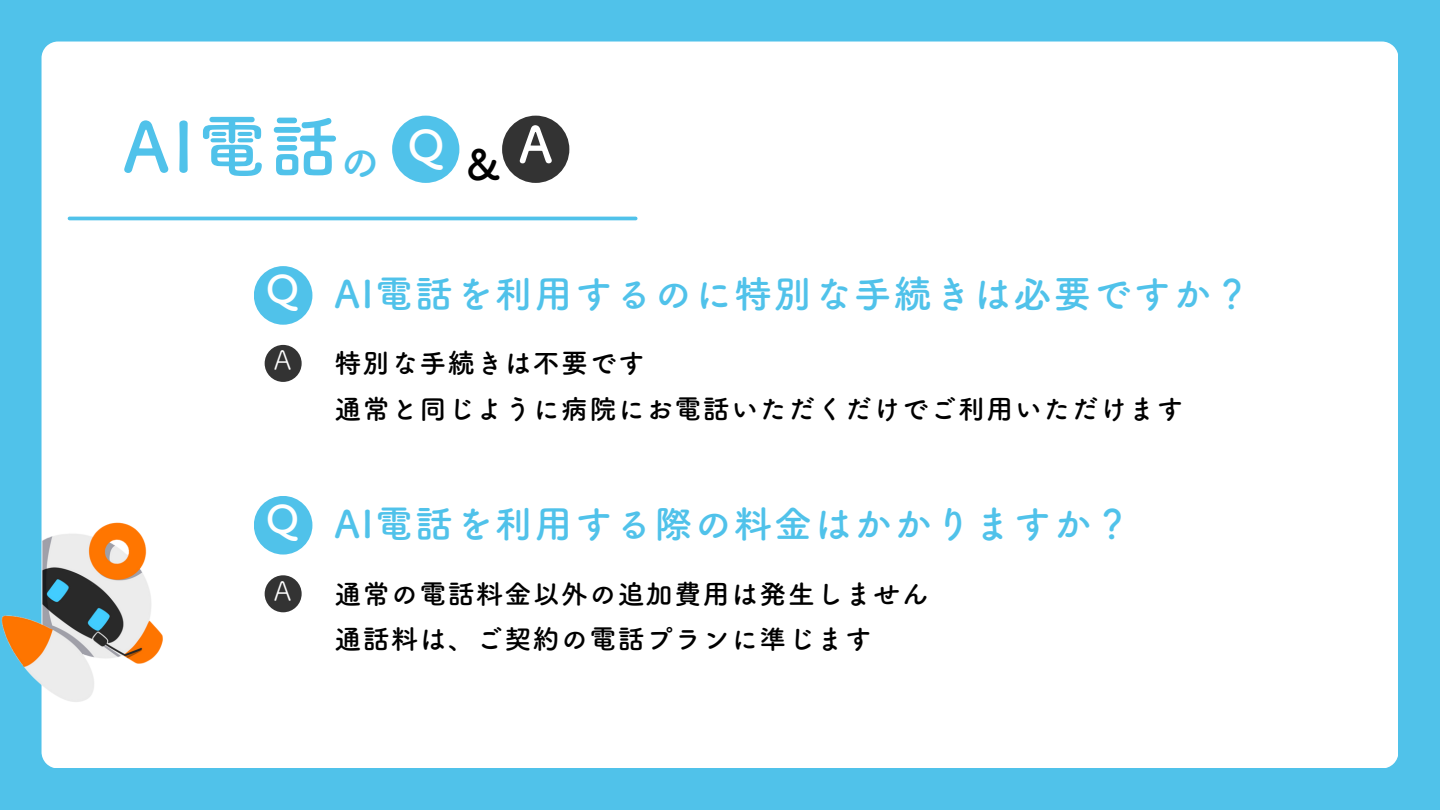
<style>
.page{position:relative;width:1440px;height:810px;background:#50c2ea}
.page>*{position:absolute;margin:0;border:0;box-sizing:border-box;transform-origin:0 0}
.t1{font:69.3px "Canva Tsuku A Rd Gothic Std B";color:#50c2ea}
.t2{font:50.3px "Canva Tsuku A Rd Gothic Std B";color:#fff}
.t3{font:42.2px "Canva Tsuku A Rd Gothic Std B";color:#fff}
.t4{font:41.6px "Canva Tsuku A Rd Gothic Std B";color:#50c2ea}
.t5{font:41.6px "Canva Tsuku A Rd Gothic Std B";color:#000}
.t6{font:38px "Canva Tsuku A Rd Gothic Std B";letter-spacing:.05em;color:#50c2ea}
.t7{font:38px "Canva Tsuku A Rd Gothic Std B";color:#fff}
.t8{font:27px/45.8px "Canva Tsuku A Rd Gothic Std B";letter-spacing:.05em;color:#000}
.t9{font:27px "Canva Tsuku A Rd Gothic Std R";color:#fff}
</style>
<div class="page">
<div style="left:42px;top:42px;width:1356px;height:726px;background:#fff"></div>
<img style="left:1px;top:522px;width:163px;height:182px">
<div style="left:392px;top:116px;width:67px;height:67px;background:#50c2ea;border-radius:50%"></div>
<div style="left:502px;top:116px;width:67px;height:67px;background:#333;border-radius:50%"></div>
<hr style="left:70px;top:217px;width:566px;height:3px;background:#50c2ea">
<div style="left:254px;top:266px;width:58px;height:59px;background:#50c2ea;border-radius:50%"></div>
<div style="left:265px;top:345px;width:37px;height:37px;background:#333;border-radius:50%"></div>
<div style="left:254px;top:496px;width:58px;height:59px;background:#50c2ea;border-radius:50%"></div>
<div style="left:265px;top:575px;width:37px;height:37px;background:#333;border-radius:50%"></div>
<h1 class="t1" style="left:123px;top:111px;width:218px">AI電話</h1>
<p class="t3" style="left:408px;top:124px;width:39px">Q</p>
<p class="t2" style="left:519px;top:119px;width:35px">A</p>
<p class="t4" style="left:340px;top:140px;width:43px">の</p>
<p class="t5" style="left:466px;top:143px;width:36px">&amp;</p>
<p class="t7" style="left:266px;top:270px;width:35px">Q</p>
<p class="t6" style="left:334px;top:275px;width:918px">AI電話を利用するのに特別な手続きは必要ですか？</p>
<p class="t9" style="left:274px;top:347px;width:19px">A</p>
<h2 class="t8" style="left:334px;top:340px;width:851px">特別な手続きは不要です<br>通常と同じように病院にお電話いただくだけでご利用いただけます</h2>
<p class="t7" style="left:266px;top:500px;width:35px">Q</p>
<h3 class="t6" style="left:334px;top:505px;width:798px">AI電話を利用する際の料金はかかりますか？</h3>
<p class="t9" style="left:274px;top:577px;width:19px">A</p>
<h2 class="t8" style="left:334px;top:571px;width:596px">通常の電話料金以外の追加費用は発生しません通話料は、ご契約の電話プランに準じます</h2>
</div>
